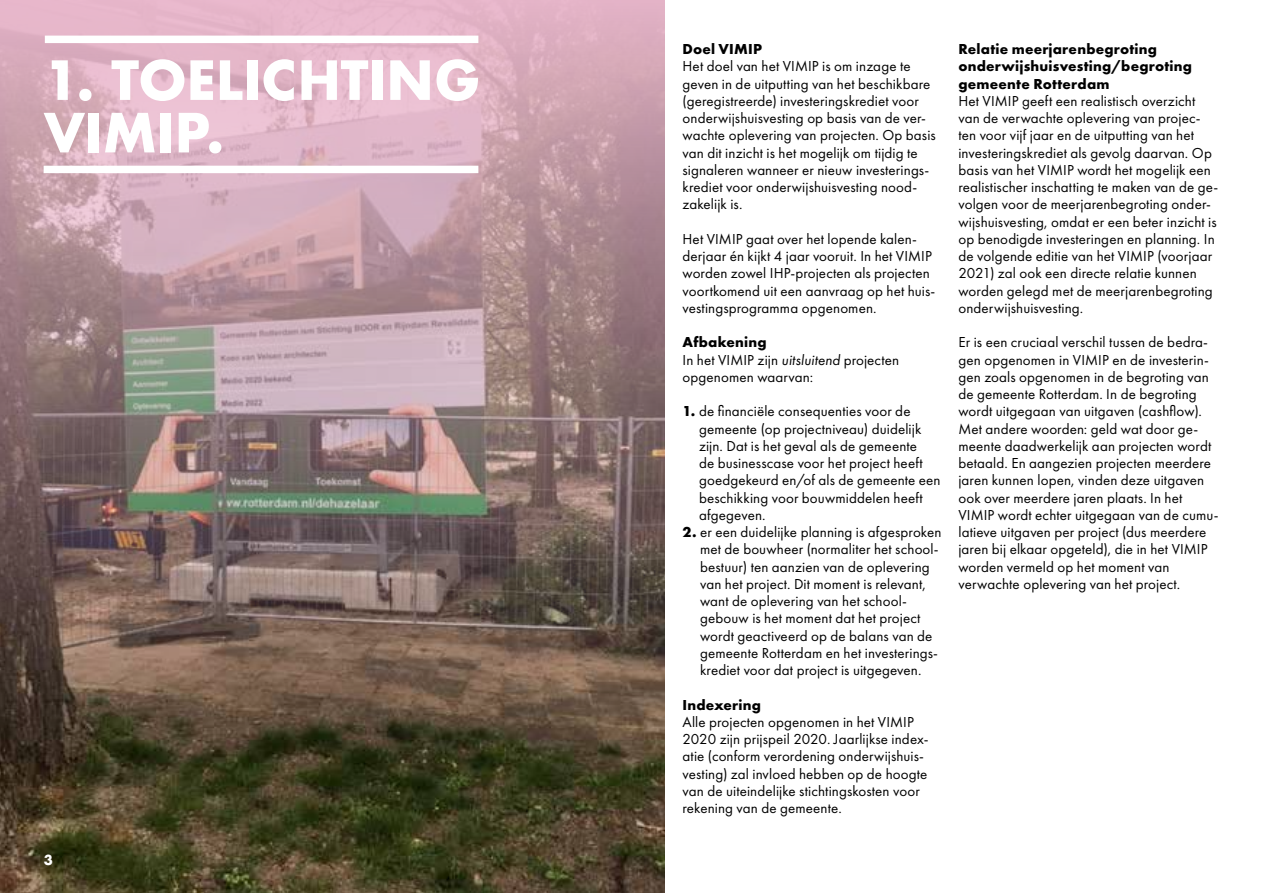
<style>
.page{position:relative;width:1263px;height:893px;background:#fff}
.page>*{position:absolute;margin:0;border:0;box-sizing:border-box;transform-origin:0 0}
.t1{font:700 52.5px/52.5px "Futura";letter-spacing:-.01em;color:#fff}
.t2{font:15px/17.2px "Futura PT";letter-spacing:.01em;color:#000}
.t3{font:700 15px/17.2px "Futura PT";letter-spacing:.015em;color:#000}
.t4{font:700 13.5px "Futura";color:#fff}
.s1{font-weight:700}
.s2{font-style:italic}
</style>
<div class="page">
<img style="left:0;top:830px;width:664px;height:63px">
<img style="left:0;top:0;width:664px;height:830px">
<div style="left:44px;top:166px;width:434px;height:7px;background:#fff"></div>
<div style="left:45px;top:36px;width:433px;height:7px;background:#fff"></div>
<h1 class="t1" style="left:44px;top:54px;width:438px">1. TOELICHTING<br>VIMIP.</h1>
<p class="t4" style="left:44px;top:850px;width:11px">3</p>
<p class="t3" style="left:682px;top:40px;width:81px">Doel VIMIP</p>
<p class="t2" style="left:682px;top:58px;width:255px">Het doel van het VIMIP is om inzage te geven in de uitputting van het beschikbare (geregistreerde) investeringskrediet voor onderwijshuisvesting op basis van de ver&shy;wachte oplevering van projecten. Op basis van dit inzicht is het mogelijk om tijdig te signaleren wanneer er nieuw investerings&shy;krediet voor onderwijshuisvesting nood&shy;zakelijk is.</p>
<p class="t2" style="left:682px;top:230px;width:254px">Het VIMIP gaat over het lopende kalen&shy;derjaar én kijkt 4 jaar vooruit. In het VIMIP worden zowel IHP-projecten als projecten voortkomend uit een aanvraag op het huis&shy;vestingsprogramma opgenomen.</p>
<p class="t2" style="left:682px;top:334px;width:218px"><span class="s1">Afbakening<br></span>In het VIMIP zijn <span class="s2">uitsluitend</span> projecten opgenomen waarvan:</p>
<p class="t2" style="left:699px;top:403px;width:243px;text-indent:-16px"><span class="s1">1.</span> de financiële consequenties voor de gemeente (op projectniveau) duidelijk zijn. Dat is het geval als de gemeente<br>de businesscase voor het project heeft goedgekeurd en/of als de gemeente een beschikking voor bouwmiddelen heeft afgegeven.</p>
<p class="t2" style="left:700px;top:523px;width:243px;text-indent:-18px"><span class="s1">2.</span> er een duidelijke planning is afgesproken met de bouwheer (normaliter het school&shy;bestuur) ten aanzien van de oplevering van het project. Dit moment is relevant, want de oplevering van het school&shy;gebouw is het moment dat het project wordt geactiveerd op de balans van de gemeente Rotterdam en het investerings&shy;krediet voor dat project is uitgegeven.</p>
<p class="t3" style="left:682px;top:695px;width:80px">Indexering</p>
<p class="t2" style="left:682px;top:713px;width:247px">Alle projecten opgenomen in het VIMIP 2020 zijn prijspeil 2020. Jaarlijkse index&shy;atie (conform verordening onderwijshuis&shy;vesting) zal invloed hebben op de hoogte van de uiteindelijke stichtingskosten voor rekening van de gemeente.</p>
<p class="t3" style="left:958px;top:40px;width:235px">Relatie meerjarenbegroting onderwijshuisvesting/begroting gemeente Rotterdam</p>
<p class="t2" style="left:958px;top:92px;width:261px">Het VIMIP geeft een realistisch overzicht van de verwachte oplevering van projec&shy;ten voor vijf jaar en de uitputting van het investeringskrediet als gevolg daarvan. Op basis van het VIMIP wordt het mogelijk een realistischer inschatting te maken van de ge&shy;volgen voor de meerjarenbegroting onder&shy;wijshuisvesting, omdat er een beter inzicht is op benodigde investeringen en planning. In de volgende editie van het VIMIP (voorjaar 2021) zal ook een directe relatie kunnen worden gelegd met de meerjarenbegroting onderwijshuisvesting.</p>
<p class="t2" style="left:958px;top:334px;width:262px">Er is een cruciaal verschil tussen de bedra&shy;gen opgenomen in VIMIP en de investerin&shy;gen zoals opgenomen in de begroting van de gemeente Rotterdam. In de begroting wordt uitgegaan van uitgaven (cashflow).<br>Met andere woorden: geld wat door ge&shy;meente daadwerkelijk aan projecten wordt betaald. En aangezien projecten meerdere jaren kunnen lopen, vinden deze uitgaven ook over meerdere jaren plaats. In het VIMIP wordt echter uitgegaan van de cumu&shy;latieve uitgaven per project (dus meerdere jaren bij elkaar opgeteld), die in het VIMIP worden vermeld op het moment van verwachte oplevering van het project.</p>
</div>
